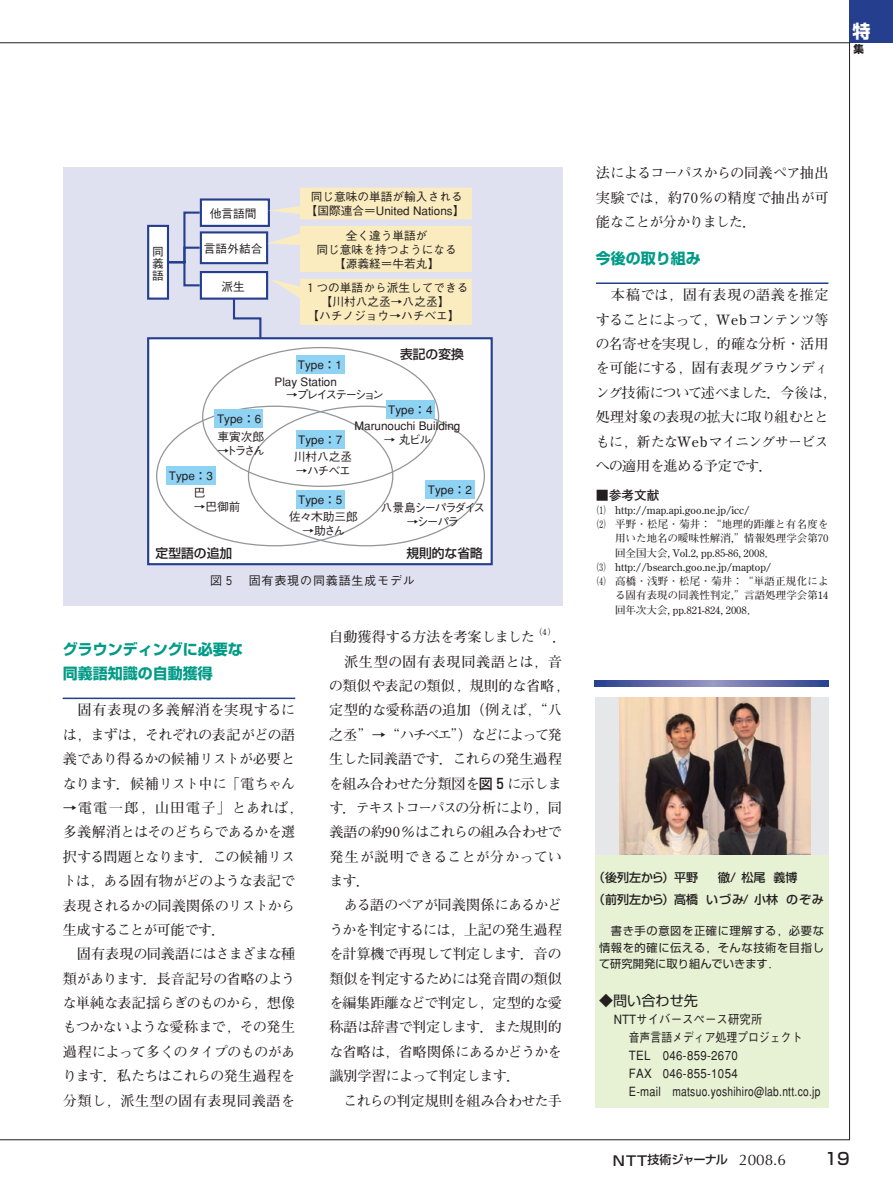
<style>
.page{position:relative;width:893px;height:1190px;background:#fff}
.page>*{position:absolute;margin:0;border:0;box-sizing:border-box;transform-origin:0 0}
.t1{font:700 18px "Shin Go";color:#fff}
.t2{font:500 16.5px "Shin Go";color:#231f20}
.t3{font:700 15px/24.3px "Shin Go";color:#009b87}
.t4{font:700 14.1px/24.3px "Futo Min A101";letter-spacing:-.05em;color:#231f20;text-align:justify}
.t5{font:700 14.1px "Futo Min A101";color:#231f20}
.t6{font:700 14.1px "Futo Min A101";letter-spacing:-.07em;color:#231f20}
.t7{font:700 14.1px "Futo Min A101";letter-spacing:.015em;color:#231f20}
.t8{font:700 14.1px "Futo Min A101";letter-spacing:-.105em;color:#231f20}
.t9{font:700 14.1px "Futo Min A101";letter-spacing:-.12em;color:#231f20}
.t10{font:700 14.1px "Futo Min A101";letter-spacing:-.08em;color:#231f20}
.t11{font:700 14.1px "Futo Min A101";letter-spacing:.05em;color:#231f20}
.t12{font:14.1px "Shin Go";color:#231f20}
.t13{font:500 12.75px/18px "Gothic BBB";letter-spacing:.025em;color:#231f20;scale:.9 1}
.t14{font:500 12.75px "Shin Go";color:#231f20}
.t15{font:700 12.75px "Futo Go B101";color:#231f20}
.t16{font:500 12px/22.5px "Shin Go";color:#231f20}
.t17{font:500 12px "Shin Go";letter-spacing:-.075em;color:#231f20}
.t18{font:500 12px "Gothic BBB";letter-spacing:.07em;color:#231f20}
.t19{font:500 11.7px/14px "Gothic BBB";color:#231f20;text-align:center}
.t20{font:500 11.7px "Gothic BBB";letter-spacing:-.13em;color:#231f20}
.t21{font:11.25px/16.5px "Shin Go";letter-spacing:.055em;color:#231f20;text-align:justify}
.t22{font:700 10.5px "Futo Min A101";letter-spacing:.005em;color:#231f20;scale:.7 1}
.t23{font:700 10.5px "Futo Min A101";letter-spacing:.005em;color:#231f20}
.t24{font:700 10.5px "Shin Go";color:#231f20}
.t25{font:700 8.55px "Futo Min A101";color:#231f20}
.s1{font-family:"Shin Go";font-weight:500}
.s2{font-size:13.5px}
.s3{font-family:"Optima";font-weight:400;font-size:15.3px}
</style>
<div class="page">
<div style="left:849px;top:0;width:43px;height:43px;background:#253f8e"></div>
<hr style="left:63px;top:697px;width:232px;height:2px;background:#253f8e">
<hr style="left:596px;top:282px;width:232px;height:2px;background:#253f8e">
<div style="left:594px;top:833px;width:234px;height:275px;background:#e7f1d4"></div>
<div style="left:594px;top:697px;width:234px;height:158px;background:#e6e7e9"></div>
<img style="left:619px;top:697px;width:191px;height:158px">
<svg style="left:594px;top:680px;width:234px;height:7px;background:#616aa8"></svg>
<div style="left:63px;top:167px;width:499px;height:438px;background:#e0e1f0"></div>
<div style="left:148px;top:338px;width:343px;height:226px;background:#fff"></div>
<div style="left:147px;top:337px;width:345px;height:228px;border:2px solid #253f8e"></div>
<div style="left:147px;top:225px;width:22px;height:75px;background:#fff;border:2px solid #253f8e"></div>
<div style="left:200px;top:231px;width:68px;height:33px;background:#fff;border:2px solid #253f8e"></div>
<div style="left:200px;top:271px;width:68px;height:29px;background:#fff;border:2px solid #253f8e"></div>
<div style="left:200px;top:198px;width:70px;height:29px;background:#fff;border:2px solid #253f8e"></div>
<svg style="left:167px;top:210px;width:35px;height:77px"></svg>
<svg style="left:268px;top:188px;width:204px;height:31px;background:#f5e9c4"></svg>
<svg style="left:267px;top:226px;width:205px;height:46px;background:#f5e9c4"></svg>
<svg style="left:270px;top:279px;width:202px;height:46px;background:#f6eac4"></svg>
<div style="left:296px;top:355px;width:49px;height:19px;background:#8ed3f4"></div>
<div style="left:425px;top:481px;width:50px;height:18px;background:#8ed3f4"></div>
<div style="left:166px;top:466px;width:49px;height:19px;background:#8ed3f4"></div>
<div style="left:296px;top:490px;width:49px;height:18px;background:#8ed3f4"></div>
<div style="left:214px;top:409px;width:49px;height:19px;background:#8ed3f4"></div>
<div style="left:296px;top:430px;width:49px;height:18px;background:#8ed3f4"></div>
<svg style="left:232px;top:297px;width:30px;height:43px"></svg>
<div style="left:386px;top:400px;width:49px;height:19px;background:#8ed3f4"></div>
<p class="t1" style="left:852px;top:25px;width:19px">特</p>
<p class="t24" style="left:853px;top:45px;width:12px">集</p>
<p class="t19" style="left:152px;top:247px;width:13px;line-height:11.7px;text-align:justify">同義語</p>
<p class="t19" style="left:210px;top:208px;width:48px">他言語間</p>
<p class="t19" style="left:204px;top:243px;width:60px">言語外結合</p>
<p class="t19" style="left:221px;top:281px;width:25px">派生</p>
<p class="t19" style="left:217px;top:413px;width:46px">Type：6</p>
<p class="t19" style="left:217px;top:431px;width:48px">車寅次郎</p>
<p class="t19" style="left:217px;top:445px;width:49px">→トラさん</p>
<p class="t19" style="left:169px;top:470px;width:46px">Type：3</p>
<p class="t19" style="left:194px;top:487px;width:13px">巴</p>
<p class="t19" style="left:194px;top:501px;width:48px">→巴御前</p>
<p class="t14" style="left:156px;top:548px;width:78px">定型語の追加</p>
<p class="t19" style="left:306px;top:191px;width:160px">同じ意味の単語が輸入される【国際連合＝United Nations】</p>
<p class="t19" style="left:316px;top:231px;width:142px">全く違う単語が<br>同じ意味を持つようになる【源義経＝牛若丸】</p>
<p class="t19" style="left:305px;top:282px;width:165px">１つの単語から派生してできる【川村八之丞→八之丞】<br>【ハチノジョウ→ハチベエ】</p>
<p class="t19" style="left:298px;top:359px;width:46px">Type：1</p>
<p class="t14" style="left:400px;top:349px;width:65px">表記の変換</p>
<p class="t19" style="left:274px;top:376px;width:111px;text-align:left">Play Station<br>　→プレイステーション</p>
<p class="t19" style="left:298px;top:434px;width:46px">Type：7</p>
<p class="t19" style="left:388px;top:404px;width:46px">Type：4</p>
<p class="t19" style="left:354px;top:420px;width:107px">Marunouchi Building</p>
<p class="t19" style="left:384px;top:434px;width:49px">→ 丸ビル</p>
<p class="t19" style="left:294px;top:451px;width:60px">川村八之丞</p>
<p class="t19" style="left:296px;top:465px;width:57px">→ハチベエ</p>
<p class="t19" style="left:298px;top:494px;width:46px">Type：5</p>
<p class="t19" style="left:289px;top:511px;width:70px">佐々木助三郎</p>
<p class="t19" style="left:302px;top:525px;width:44px">→助さん</p>
<p class="t19" style="left:428px;top:484px;width:46px">Type：2</p>
<p class="t20" style="left:381px;top:503px;width:106px">八景島シーパラダイス</p>
<p class="t19" style="left:406px;top:516px;width:54px">→シーパラ</p>
<p class="t14" style="left:406px;top:548px;width:78px">規則的な省略</p>
<p class="t18" style="left:210px;top:576px;width:206px">図５　固有表現の同義語生成モデル</p>
<p class="t3" style="left:63px;top:639px;width:182px">グラウンディングに必要な同義語知識の自動獲得</p>
<p class="t4" style="left:63px;top:700px;width:234px;text-indent:15px">固有表現の多義解消を実現するには，まずは，それぞれの表記がどの語義であり得るかの候補リストが必要となります．候補リスト中に「電ちゃん</p>
<p class="t4" style="left:63px;top:797px;width:241px;text-align:left">→電電一郎，山田電子」とあれば，多義解消とはそのどちらであるかを選択する問題となります．この候補リストは，ある固有物がどのような表記で表現されるかの同義関係のリストから生成することが可能です．</p>
<p class="t4" style="left:63px;top:943px;width:234px;text-indent:14px">固有表現の同義語にはさまざまな種類があります．長音記号の省略のような単純な表記揺らぎのものから，想像もつかないような愛称まで，その発生過程によって多くのタイプのものがあります．私たちはこれらの発生過程を分類し，派生型の固有表現同義語を</p>
<p class="t5" style="left:329px;top:632px;width:207px">自動獲得する方法を考案しました</p>
<p class="t25" style="left:534px;top:629px;width:23px">（4）</p>
<p class="t4" style="left:551px;top:627px;width:16px">．</p>
<p class="t11" style="left:344px;top:656px;width:219px">派生型の固有表現同義語とは，音</p>
<p class="t7" style="left:329px;top:681px;width:241px">の類似や表記の類似，規則的な省略，</p>
<p class="t7" style="left:329px;top:705px;width:234px">定型的な愛称語の追加（例えば，“八</p>
<p class="t8" style="left:329px;top:729px;width:234px">之丞”→“ハチベエ”）などによって発</p>
<p class="t4" style="left:329px;top:748px;width:234px">生した同義語です．これらの発生過程</p>
<p class="t6" style="left:329px;top:778px;width:234px">を組み合わせた分類図を<span class="s1">図５</span>に示しま</p>
<p class="t9" style="left:329px;top:802px;width:234px">す．テキストコーパスの分析により，同</p>
<p class="t10" style="left:329px;top:827px;width:234px">義語の約90％はこれらの組み合わせで</p>
<p class="t5" style="left:329px;top:851px;width:234px">発生が説明できることが分かってい</p>
<p class="t4" style="left:329px;top:870px;width:42px">ます．</p>
<p class="t4" style="left:344px;top:895px;width:220px">ある語のペアが同義関係にあるかど</p>
<p class="t4" style="left:329px;top:919px;width:234px">うかを判定するには，上記の発生過程</p>
<p class="t5" style="left:329px;top:949px;width:234px">を計算機で再現して判定します．音の</p>
<p class="t4" style="left:329px;top:968px;width:234px">類似を判定するためには発音間の類似</p>
<p class="t5" style="left:329px;top:997px;width:234px">を編集距離などで判定し，定型的な愛</p>
<p class="t5" style="left:329px;top:1022px;width:234px">称語は辞書で判定します．また規則的</p>
<p class="t6" style="left:329px;top:1046px;width:234px">な省略は，省略関係にあるかどうかを</p>
<p class="t4" style="left:329px;top:1065px;width:192px">識別学習によって判定します．</p>
<p class="t6" style="left:343px;top:1095px;width:220px">これらの判定規則を組み合わせた手</p>
<p class="t4" style="left:596px;top:163px;width:234px">法によるコーパスからの同義ペア抽出実験では，約70％の精度で抽出が可能なことが分かりました．</p>
<p class="t3" style="left:596px;top:248px;width:106px">今後の取り組み</p>
<p class="t4" style="left:596px;top:285px;width:241px;text-align:left;text-indent:15px">本稿では，固有表現の語義を推定することによって，Webコンテンツ等の名寄せを実現し，的確な分析・活用を可能にする，固有表現グラウンディング技術について述べました．今後は，処理対象の表現の拡大に取り組むとともに，新たなWebマイニングサービスへの適用を進める予定です．</p>
<p class="t15" style="left:596px;top:490px;width:65px">■参考文献</p>
<p class="t22" style="left:592px;top:506px;width:226px">（1） http://map.api.goo.ne.jp/icc/</p>
<p class="t22" style="left:592px;top:520px;width:339px">（2） 平野・松尾・菊井：“地理的距離と有名度を</p>
<p class="t23" style="left:615px;top:535px;width:215px">用いた地名の曖昧性解消,”情報処理学会第70</p>
<p class="t23" style="left:615px;top:549px;width:161px">回全国大会, Vol.2, pp.85-86, 2008．</p>
<p class="t22" style="left:592px;top:563px;width:257px">（3） http://bsearch.goo.ne.jp/maptop/</p>
<p class="t22" style="left:592px;top:577px;width:339px">（4） 高橋・浅野・松尾・菊井：“単語正規化によ</p>
<p class="t23" style="left:615px;top:592px;width:215px">る固有表現の同義性判定,”言語処理学会第14</p>
<p class="t23" style="left:615px;top:606px;width:144px">回年次大会, pp.821-824, 2008．</p>
<p class="t16" style="left:593px;top:867px;width:232px;text-indent:125px">徹/ 松尾 義博<br>（前列左から）高橋 いづみ/ 小林 のぞみ</p>
<p class="t21" style="left:599px;top:924px;width:226px;text-indent:12px">書き手の意図を正確に理解する，必要な情報を的確に伝える，そんな技術を目指して研究開発に取り組んでいきます．</p>
<p class="t12" style="left:599px;top:995px;width:100px">◆問い合わせ先</p>
<p class="t13" style="left:628px;top:1012px;width:214px;text-indent:-15px">NTTサイバースペース研究所<br>音声言語メディア処理プロジェクト<br>TEL 046-859-2670<br>FAX 046-855-1054<br>E-mail matsuo.yoshihiro@lab.ntt.co.jp</p>
<p class="t16" style="left:593px;top:867px;width:107px">（後列左から）平野</p>
<p class="t17" style="left:612px;top:1155px;width:175px"><span class="s2">NTT</span>技術ジャーナル <span class="s3">2008.6</span></p>
<p class="t2" style="left:824px;top:1153px;width:27px">19</p>
</div>
